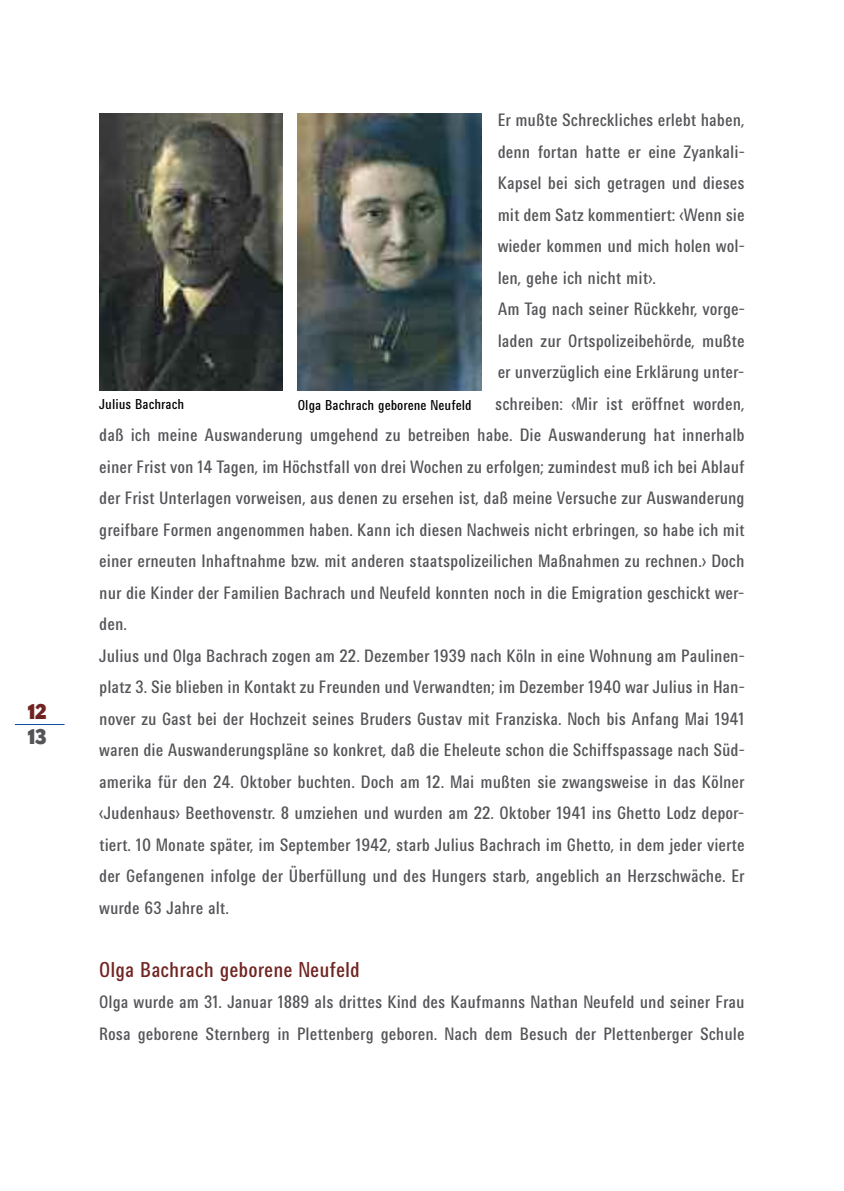
<style>
.page{position:relative;width:844px;height:1191px;background:#fff}
.page>*{position:absolute;margin:0;border:0;box-sizing:border-box;transform-origin:0 0}
.t1{font:21px "Traffic Kraeftig";color:#702421}
.t2{font:900 21px "Franklin Gothic ATF";color:#545357;scale:.83 1}
.t3{font:900 21px "Franklin Gothic ATF";color:#702421;scale:.83 1}
.t4{font:17.5px/31.5px "Traffic Kraeftig";color:#545357}
.t5{font:14px "Traffic Kraeftig";color:#000}
</style>
<div class="page">
<hr style="left:15px;top:724px;width:50px;height:1px;background:#0e4fa4">
<img style="left:99px;top:114px;width:184px;height:276px">
<img style="left:298px;top:114px;width:184px;height:276px">
<p class="t3" style="left:28px;top:704px;width:24px">12</p>
<p class="t2" style="left:28px;top:729px;width:24px">13</p>
<p class="t4" style="left:497px;top:106px;width:248px">Er mußte Schreckliches erlebt haben,</p>
<p class="t4" style="left:497px;top:138px;width:248px">denn fortan hatte er eine Zyankali-</p>
<p class="t4" style="left:497px;top:169px;width:248px">Kapsel bei sich getragen und dieses</p>
<p class="t4" style="left:497px;top:201px;width:248px">mit dem Satz kommentiert: ‹Wenn sie</p>
<p class="t4" style="left:497px;top:232px;width:248px">wieder kommen und mich holen wol-</p>
<p class="t4" style="left:497px;top:264px;width:160px">len, gehe ich nicht mit›.</p>
<p class="t4" style="left:497px;top:295px;width:248px">Am Tag nach seiner Rückkehr, vorge-</p>
<p class="t4" style="left:497px;top:327px;width:248px">laden zur Ortspolizeibehörde, mußte</p>
<p class="t4" style="left:497px;top:358px;width:248px">er unverzüglich eine Erklärung unter-</p>
<p class="t4" style="left:495px;top:390px;width:251px">schreiben: ‹Mir ist eröffnet worden,</p>
<p class="t4" style="left:99px;top:421px;width:646px">daß ich meine Auswanderung umgehend zu betreiben habe. Die Auswanderung hat innerhalb</p>
<p class="t4" style="left:99px;top:453px;width:646px">einer Frist von 14 Tagen, im Höchstfall von drei Wochen zu erfolgen; zumindest muß ich bei Ablauf</p>
<p class="t4" style="left:99px;top:484px;width:646px">der Frist Unterlagen vorweisen, aus denen zu ersehen ist, daß meine Versuche zur Auswanderung</p>
<p class="t4" style="left:99px;top:516px;width:646px">greifbare Formen angenommen haben. Kann ich diesen Nachweis nicht erbringen, so habe ich mit</p>
<p class="t4" style="left:99px;top:547px;width:646px">einer erneuten Inhaftnahme bzw. mit anderen staatspolizeilichen Maßnahmen zu rechnen.› Doch</p>
<p class="t4" style="left:99px;top:579px;width:646px">nur die Kinder der Familien Bachrach und Neufeld konnten noch in die Emigration geschickt wer-</p>
<p class="t4" style="left:99px;top:610px;width:29px">den.</p>
<p class="t4" style="left:99px;top:642px;width:646px">Julius und Olga Bachrach zogen am 22. Dezember 1939 nach Köln in eine Wohnung am Paulinen-</p>
<p class="t4" style="left:99px;top:673px;width:646px">platz 3. Sie blieben in Kontakt zu Freunden und Verwandten; im Dezember 1940 war Julius in Han-</p>
<p class="t4" style="left:99px;top:705px;width:646px">nover zu Gast bei der Hochzeit seines Bruders Gustav mit Franziska. Noch bis Anfang Mai 1941</p>
<p class="t4" style="left:99px;top:736px;width:646px">waren die Auswanderungspläne so konkret, daß die Eheleute schon die Schiffspassage nach Süd-</p>
<p class="t4" style="left:99px;top:768px;width:646px">amerika für den 24. Oktober buchten. Doch am 12. Mai mußten sie zwangsweise in das Kölner</p>
<p class="t4" style="left:99px;top:799px;width:646px">‹Judenhaus› Beethovenstr. 8 umziehen und wurden am 22. Oktober 1941 ins Ghetto Lodz depor-</p>
<p class="t4" style="left:99px;top:831px;width:646px">tiert. 10 Monate später, im September 1942, starb Julius Bachrach im Ghetto, in dem jeder vierte</p>
<p class="t4" style="left:99px;top:862px;width:646px">der Gefangenen infolge der Überfüllung und des Hungers starb, angeblich an Herzschwäche. Er</p>
<p class="t4" style="left:99px;top:894px;width:131px">wurde 63 Jahre alt.</p>
<p class="t5" style="left:99px;top:399px;width:86px">Julius Bachrach</p>
<p class="t5" style="left:298px;top:399px;width:175px">Olga Bachrach geborene Neufeld</p>
<p class="t1" style="left:99px;top:962px;width:262px">Olga Bachrach geborene Neufeld</p>
<p class="t4" style="left:99px;top:988px;width:646px">Olga wurde am 31. Januar 1889 als drittes Kind des Kaufmanns Nathan Neufeld und seiner Frau<br>Rosa geborene Sternberg in Plettenberg geboren. Nach dem Besuch der Plettenberger Schule</p>
</div>
